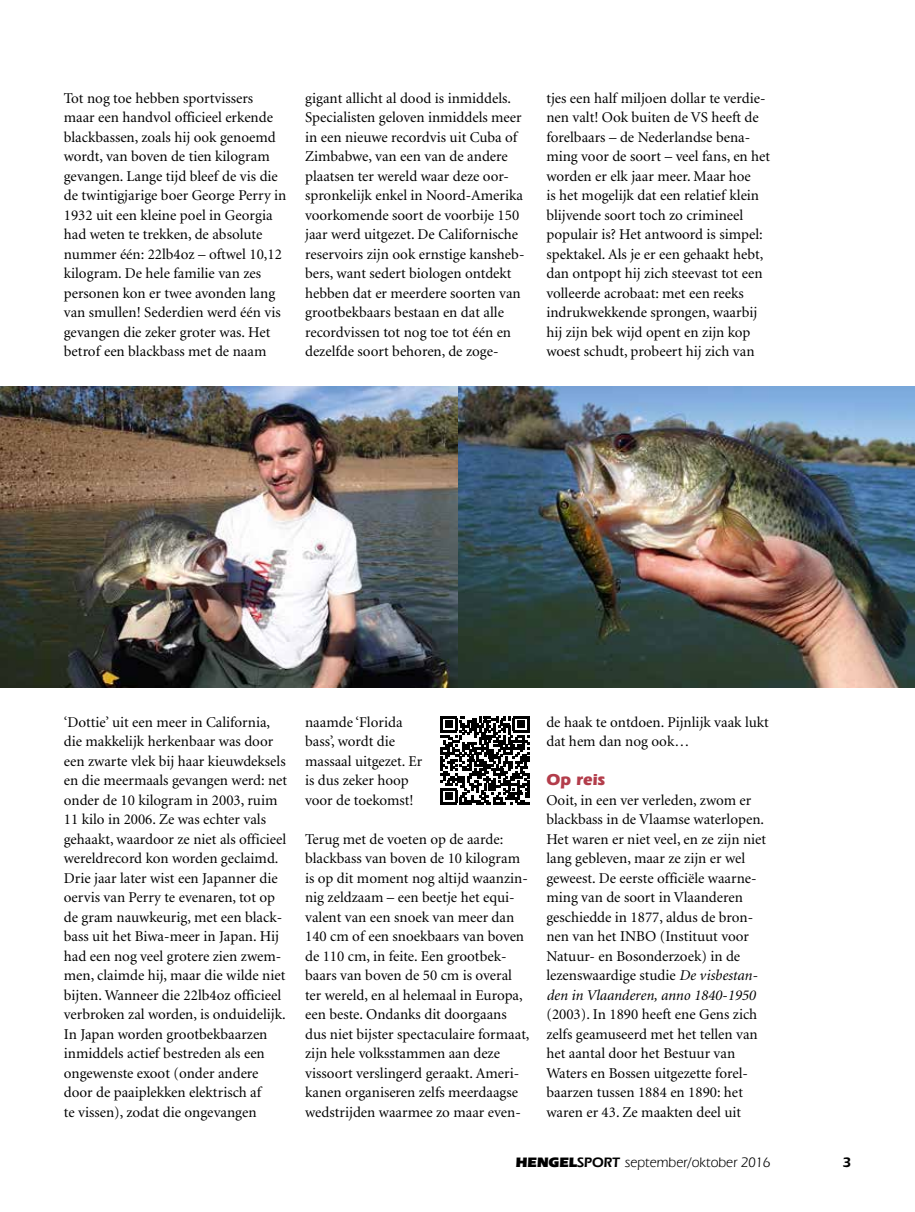
<style>
.page{position:relative;width:915px;height:1212px;background:#fff}
.page>*{position:absolute;margin:0;border:0;box-sizing:border-box;transform-origin:0 0}
.t1{font:700 16.5px "Eras IT Cby BT";color:#b33d4b}
.t2{font:15px/19.5px "Minion";color:#000}
.t3{font:14.25px "Eras IT Cby BT";color:#000}
.t4{font:600 14.25px "Eras IT Cby BT";color:#000}
.s1{font-style:italic}
.s2{font-weight:900}
.s3{font-weight:600}
</style>
<div class="page">
<img style="left:0;top:386px;width:914px;height:302px">
<svg style="left:440px;top:716px;width:89px;height:89px"></svg>
<p class="t2" style="left:64px;top:89px;width:224px">Tot nog toe hebben sportvissers maar een handvol officieel erkende blackbassen, zoals hij ook genoemd wordt, van boven de tien kilogram gevangen. Lange tijd bleef de vis die de twintigjarige boer George Perry in 1932 uit een kleine poel in Georgia had weten te trekken, de absolute nummer één: 22lb4oz – oftwel 10,12 kilogram. De hele familie van zes personen kon er twee avonden lang van smullen! Sederdien werd één vis gevangen die zeker groter was. Het betrof een blackbass met de naam</p>
<p class="t2" style="left:305px;top:89px;width:221px">gigant allicht al dood is inmiddels.<br>Specialisten geloven inmiddels meer in een nieuwe recordvis uit Cuba of Zimbabwe, van een van de andere plaatsen ter wereld waar deze oor&shy;spronkelijk enkel in Noord-Amerika voorkomende soort de voorbije 150 jaar werd uitgezet. De Californische reservoirs zijn ook ernstige kansheb&shy;bers, want sedert biologen ontdekt hebben dat er meerdere soorten van grootbekbaars bestaan en dat alle recordvissen tot nog toe tot één en dezelfde soort behoren, de zoge-</p>
<p class="t2" style="left:546px;top:89px;width:225px">tjes een half miljoen dollar te verdie&shy;nen valt! Ook buiten de VS heeft de forelbaars – de Nederlandse bena&shy;ming voor de soort – veel fans, en het worden er elk jaar meer. Maar hoe<br>is het mogelijk dat een relatief klein blijvende soort toch zo crimineel populair is? Het antwoord is simpel: spektakel. Als je er een gehaakt hebt, dan ontpopt hij zich steevast tot een volleerde acrobaat: met een reeks indrukwekkende sprongen, waarbij hij zijn bek wijd opent en zijn kop woest schudt, probeert hij zich van</p>
<p class="t2" style="left:64px;top:713px;width:225px">‘Dottie’ uit een meer in California, die makkelijk herkenbaar was door een zwarte vlek bij haar kieuwdeksels en die meermaals gevangen werd: net onder de 10 kilogram in 2003, ruim 11 kilo in 2006. Ze was echter vals gehaakt, waardoor ze niet als officieel wereldrecord kon worden geclaimd.<br>Drie jaar later wist een Japanner die oervis van Perry te evenaren, tot op de gram nauwkeurig, met een black&shy;bass uit het Biwa-meer in Japan. Hij had een nog veel grotere zien zwem&shy;men, claimde hij, maar die wilde niet bijten. Wanneer die 22lb4oz officieel verbroken zal worden, is onduidelijk.<br>In Japan worden grootbekbaarzen inmiddels actief bestreden als een ongewenste exoot (onder andere door de paaiplekken elektrisch af<br>te vissen), zodat die ongevangen</p>
<p class="t2" style="left:305px;top:713px;width:119px">naamde ‘Florida bass’, wordt die massaal uitgezet. Er is dus zeker hoop voor de toekomst!</p>
<p class="t2" style="left:305px;top:830px;width:226px">Terug met de voeten op de aarde: blackbass van boven de 10 kilogram is op dit moment nog altijd waanzin&shy;nig zeldzaam – een beetje het equi&shy;valent van een snoek van meer dan 140 cm of een snoekbaars van boven de 110 cm, in feite. Een grootbek&shy;baars van boven de 50 cm is overal ter wereld, en al helemaal in Europa, een beste. Ondanks dit doorgaans dus niet bijster spectaculaire formaat, zijn hele volksstammen aan deze vissoort verslingerd geraakt. Ameri&shy;kanen organiseren zelfs meerdaagse wedstrijden waarmee zo maar even-</p>
<p class="t2" style="left:546px;top:713px;width:224px">de haak te ontdoen. Pijnlijk vaak lukt dat hem dan nog ook…</p>
<p class="t1" style="left:546px;top:770px;width:60px">Op reis</p>
<p class="t2" style="left:546px;top:791px;width:221px">Ooit, in een ver verleden, zwom er blackbass in de Vlaamse waterlopen.<br>Het waren er niet veel, en ze zijn niet lang gebleven, maar ze zijn er wel geweest. De eerste officiële waarne&shy;ming van de soort in Vlaanderen geschiedde in 1877, aldus de bron&shy;nen van het INBO (Instituut voor Natuur- en Bosonderzoek) in de lezenswaardige studie <span class="s1">De visbestan&shy;den in Vlaanderen, anno 1840-1950</span></p>
<p class="t2" style="left:546px;top:1005px;width:213px">(2003). In 1890 heeft ene Gens zich zelfs geamuseerd met het tellen van het aantal door het Bestuur van Waters en Bossen uitgezette forel&shy;baarzen tussen 1884 en 1890: het waren er 43. Ze maakten deel uit</p>
<p class="t3" style="left:515px;top:1154px;width:256px"><span class="s2">HENGEL</span><span class="s3">SPORT</span> september/oktober 2016</p>
<p class="t4" style="left:842px;top:1154px;width:10px">3</p>
</div>
